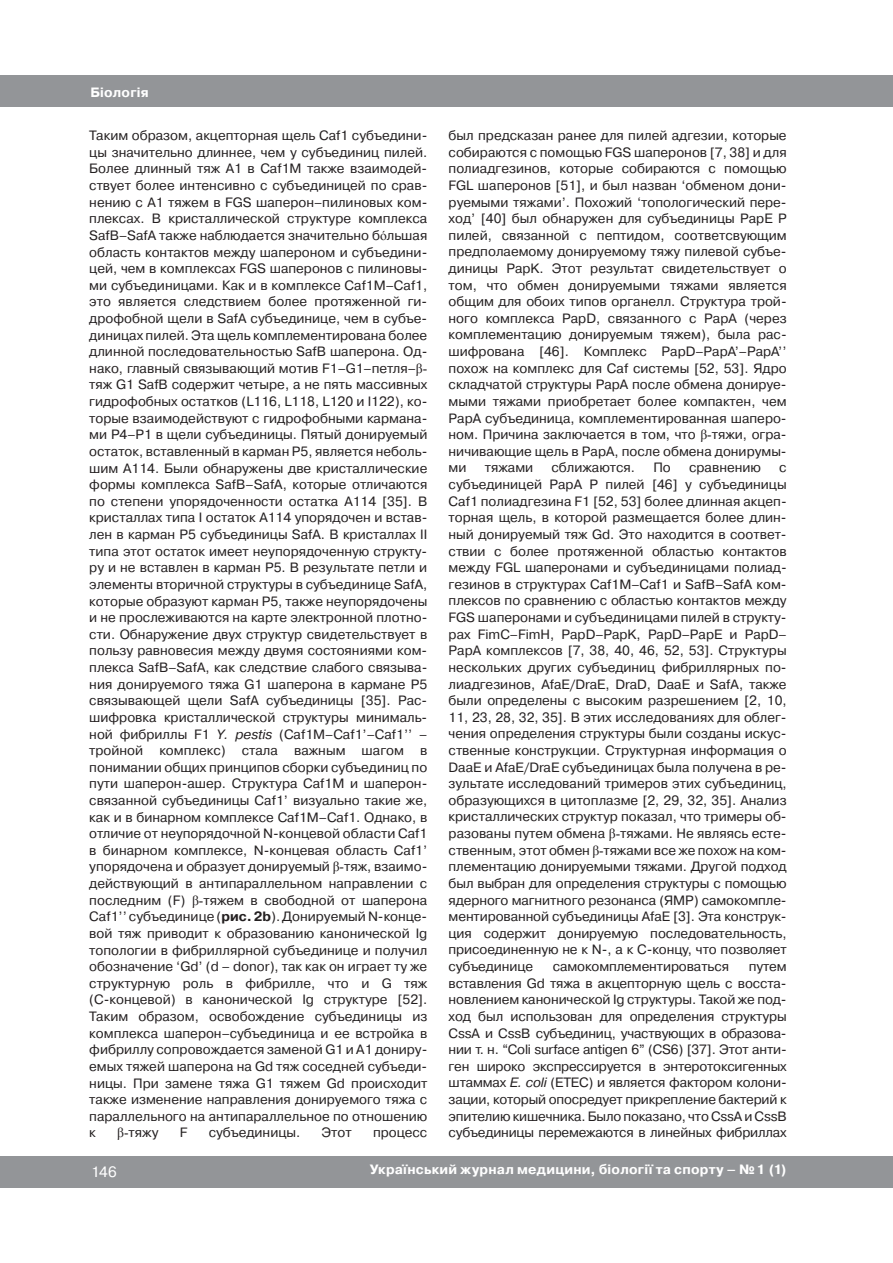
<style>
.page{position:relative;width:893px;height:1263px;background:#fff}
.page>*{position:absolute;margin:0;border:0;box-sizing:border-box;transform-origin:0 0}
.t1{font:15px "Pragmatica C";color:#fff}
.t2{font:13.5px/16.6px "Pragmatica C";color:#231f20;text-align:justify}
.t3{font:700 13.5px "Pragmatica C";letter-spacing:.015em;color:#fff}
.s1{font-family:"Times New Roman"}
.s2{font-style:italic}
.s3{font-weight:700}
</style>
<div class="page">
<div style="left:0;top:1156px;width:893px;height:31px;background:#939598"></div>
<div style="left:0;top:76px;width:893px;height:31px;background:#939598"></div>
<p class="t3" style="left:90px;top:85px;width:60px">Біологія</p>
<p class="t2" style="left:89px;top:127px;width:340px;text-align:left">Таким образом, акцепторная щель Caf1 субъедини&shy;цы значительно длиннее, чем у субъединиц пилей.<br>Более длинный тяж A1 в Caf1M также взаимодей&shy;ствует более интенсивно с субъединицей по срав&shy;нению с A1 тяжем в FGS шаперон–пилиновых ком&shy;плексах. В кристаллической структуре комплекса SafB–SafA также наблюдается значительно б<span class="s1">ó</span>льшая область контактов между шапероном и субъедини&shy;цей, чем в комплексах FGS шаперонов с пилиновы&shy;ми субъединицами. Как и в комплексе Caf1M–Caf1, это является следствием более протяженной ги&shy;дрофобной щели в SafA субъединице, чем в субъе&shy;диницах пилей. Эта щель комплементирована более длинной последовательностью SafB шаперона. Од&shy;нако, главный связывающий мотив F1–G1–петля–<span class="s1">β&shy;</span>тяж G1 SafB содержит четыре, а не пять массивных гидрофобных остатков (L116, L118, L120 и I122), ко&shy;торые взаимодействуют с гидрофобными кармана&shy;ми P4–P1 в щели субъединицы. Пятый донируемый остаток, вставленный в карман P5, является неболь&shy;шим A114. Были обнаружены две кристаллические формы комплекса SafB–SafA, которые отличаются по степени упорядоченности остатка A114 [35]. В кристаллах типа I остаток A114 упорядочен и встав&shy;лен в карман P5 субъединицы SafA. В кристаллах II типа этот остаток имеет неупорядоченную структу&shy;ру и не вставлен в карман P5. В результате петли и элементы вторичной структуры в субъединице SafA, которые образуют карман P5, также неупорядочены и не прослеживаются на карте электронной плотно&shy;сти. Обнаружение двух структур свидетельствует в пользу равновесия между двумя состояниями ком&shy;плекса SafB–SafA, как следствие слабого связыва&shy;ния донируемого тяжа G1 шаперона в кармане P5 связывающей щели SafA субъединицы [35]. Рас&shy;шифровка кристаллической структуры минималь&shy;ной фибриллы F1 <span class="s2">Y. pestis</span> (Caf1M–Caf1’–Caf1’’ – тройной комплекс) стала важным шагом в понимании общих принципов сборки субъединиц по пути шаперон-ашер. Структура Caf1M и шаперон&shy;связанной субъединицы Caf1’ визуально такие же, как и в бинарном комплексе Caf1M–Caf1. Однако, в отличие от неупорядочной N-концевой области Caf1 в бинарном комплексе, N-концевая область Caf1’ упорядочена и образует донируемый <span class="s1">β-</span>тяж, взаимо&shy;действующий в антипараллельном направлении с последним (F) <span class="s1">β-</span>тяжем в свободной от шаперона Caf1’’ субъединице (<span class="s3">pис.2b</span>). Донируемый N-конце&shy;вой тяж приводит к образованию канонической Ig топологии в фибриллярной субъединице и получил обозначение ‘Gd’ (d – donor), так как он играет ту же структурную роль в фибрилле, что и G тяж (C-концевой) в канонической Ig структуре [52].<br>Таким образом, освобождение субъединицы из комплекса шаперон–субъединица и ее встройка в фибриллу сопровождается заменой G1 и A1 дониру&shy;емых тяжей шаперона на Gd тяж соседней субъеди&shy;ницы. При замене тяжа G1 тяжем Gd происходит также изменение направления донируемого тяжа с параллельного на антипараллельное по отношению к</p>
<p class="t2" style="left:117px;top:1124px;width:43px"><span class="s1">β-</span>тяжу</p>
<p class="t2" style="left:180px;top:1124px;width:9px">F</p>
<p class="t2" style="left:209px;top:1124px;width:93px">субъединицы.</p>
<p class="t2" style="left:322px;top:1124px;width:32px">Этот</p>
<p class="t2" style="left:373px;top:1124px;width:56px">процесс</p>
<p class="t2" style="left:449px;top:127px;width:340px">был предсказан ранее для пилей адгезии, которые собираются с помощью FGS шаперонов [7, 38] и для полиадгезинов, которые собираются с помощью FGL шаперонов [51], и был назван ‘обменом дони&shy;руемыми тяжами’. Похожий ‘топологический пере&shy;ход’ [40] был обнаружен для субъединицы PapE P пилей, связанной с пептидом, соответсвующим предполаемому донируемому тяжу пилевой субъе&shy;диницы PapK. Этот результат свидетельствует о том, что обмен донируемыми тяжами является общим для обоих типов органелл. Структура трой&shy;ного комплекса PapD, связанного с PapA (через комплементацию донируемым тяжем), была рас&shy;шифрована [46]. Комплекс PapD–PapA’–PapA’’ похож на комплекс для Caf системы [52, 53]. Ядро складчатой структуры PapA после обмена донируе&shy;мыми тяжами приобретает более компактен, чем PapA субъединицa, комплементированная шаперо&shy;ном. Причина заключается в том, что <span class="s1">β-</span>тяжи, огра&shy;ничивающие щель в PapA, после обмена донирумы&shy;ми</p>
<p class="t2" style="left:485px;top:460px;width:50px">тяжами</p>
<p class="t2" style="left:551px;top:460px;width:85px">сближаются.</p>
<p class="t2" style="left:653px;top:460px;width:19px">По</p>
<p class="t2" style="left:689px;top:460px;width:73px">сравнению</p>
<p class="t2" style="left:449px;top:460px;width:340px;text-indent:331px">с субъединицей PapA P пилей [46] у субъединицы Caf1 полиадгезина F1 [52, 53] более длинная акцеп&shy;торная щель, в которой размещается более длин&shy;ный донируемый тяж Gd. Это находится в соответ&shy;ствии с более протяженной областью контактов между FGL шаперонами и субъединицами полиад&shy;гезинов в структурах Caf1M–Caf1 и SafB–SafA ком&shy;плексов по сравнению с областью контактов между FGS шаперонами и субъединицами пилей в структу&shy;рах FimC–FimH, PapD–PapK, PapD–PapE и PapD– PapA комплексов [7, 38, 40, 46, 52, 53]. Структуры нескольких других субъединиц фибриллярных по&shy;лиадгезинов, AfaE/DraE, DraD, DaaE и SafA, также были определены с высоким разрешением [2, 10, 11, 23, 28, 32, 35]. В этих исследованиях для облег&shy;чения определения структуры были созданы искус&shy;ственные конструкции. Структурная информация о DaaE и AfaE/DraE субъединицах была получена в ре&shy;зультате исследований тримеров этих субъединиц, образующихся в цитоплазме [2, 29, 32, 35]. Анализ кристаллических структур показал, что тримеры об&shy;разованы путем обмена <span class="s1">β-</span>тяжами. Не являясь есте&shy;ственным, этот обмен <span class="s1">β-</span>тяжами все же похож на ком&shy;плементацию донируемыми тяжами. Другой подход был выбран для определения структуры с помощью ядерного магнитного резонанса (ЯМР) самокомпле&shy;ментированной субъединицы AfaE [3]. Эта конструк&shy;ция содержит донируемую последовательность, присоединенную не к N-, а к C-концу, что позволяет субъединице</p>
<p class="t2" style="left:449px;top:958px;width:340px;text-indent:300px">путем вставления Gd тяжа в акцепторную щель с восста&shy;новлением канонической Ig структуры. Такой же под&shy;ход был использован для определения структуры CssA и CssB субъединиц, участвующих в образова&shy;нии т. н. “Coli surface antigen 6” (CS6) [37]. Этот анти&shy;ген широко экспрессируется в энтеротоксигенных штаммах <span class="s2">E. coli</span> (ETEC) и является фактором колони&shy;зации, который опосредует прикрепление бактерий к эпителию кишечника. Было показано, что CssA и CssB субъединицы перемежаются в линейных фибриллах</p>
<p class="t2" style="left:553px;top:958px;width:178px">самокомплементироваться</p>
<p class="t1" style="left:91px;top:1163px;width:27px">146</p>
<p class="t3" style="left:370px;top:1162px;width:418px">Український журнал медицини, біології та спорту – №1 (1)</p>
</div>
